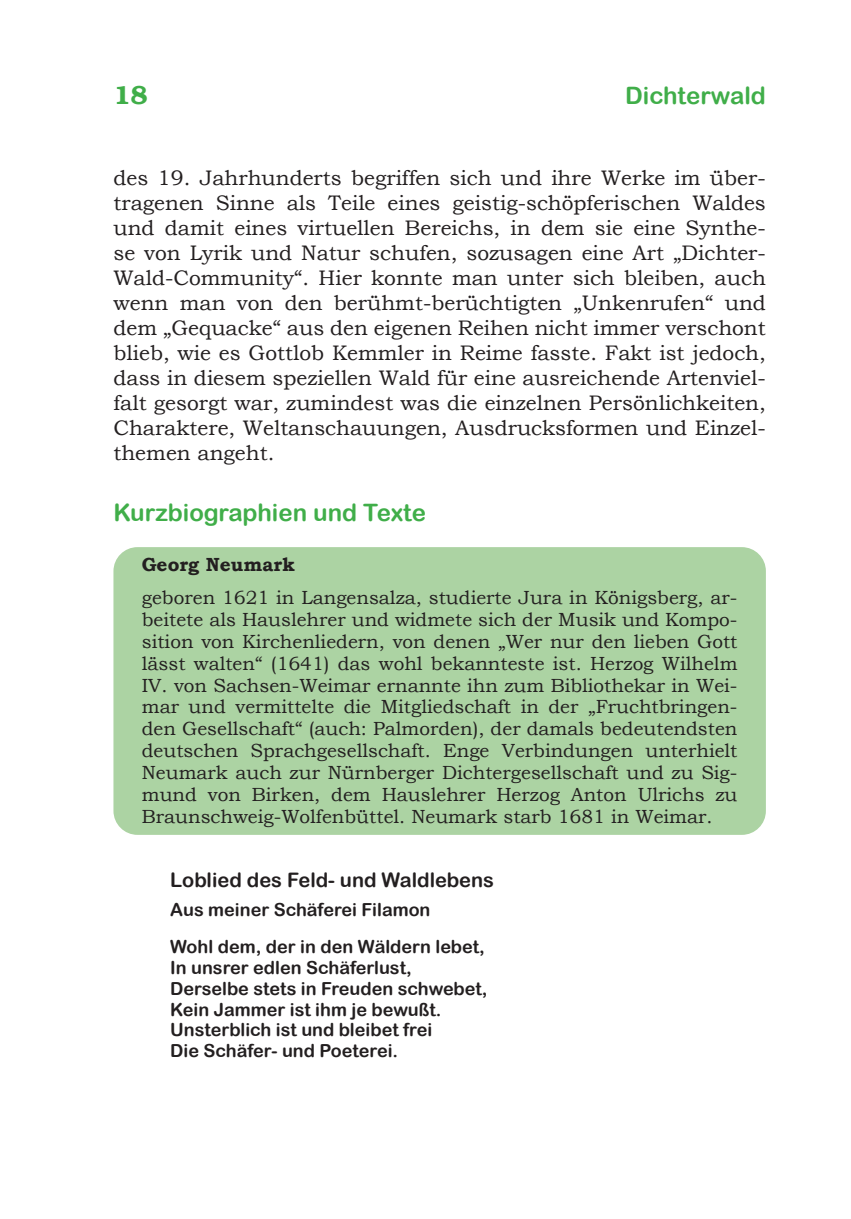
<style>
.page{position:relative;width:851px;height:1219px;background:#fff}
.page>*{position:absolute;margin:0;border:0;box-sizing:border-box;transform-origin:0 0}
.t1{font:600 26px "Bookman";color:#40ae49}
.Überschrift_2{font:24px "Arial Rounded MT Bold";color:#40ae49}
.Fließtext{font:21px/25px "Bookman Old Style";color:#231f20;text-align:justify}
.Gedicht_Überschrift_1{font:20px "Arial Rounded MT Bold";color:#231f20}
.Vita{font:19px/21.8px "Bookman Old Style";color:#231f20;text-align:justify}
.Vita_Autor{font:700 19px "Bookman Old Style";color:#231f20}
.Gedicht{font:18px "Arial Rounded MT Bold";color:#231f20}
</style>
<div class="page">
<div style="left:113px;top:547px;width:652px;height:288px;background:#acd3a3;border-radius:24px"></div>
<p class="t1" style="left:113px;top:79px;width:36px">18</p>
<p class="Überschrift_2" style="left:625px;top:81px;width:142px">Dichterwald</p>
<p class="Fließtext" style="left:113px;top:166px;width:653px">des 19. Jahrhunderts begriffen sich und ihre Werke im über&shy;tragenen Sinne als Teile eines geistig-schöpferischen Waldes und damit eines virtuellen Bereichs, in dem sie eine Synthe&shy;se von Lyrik und Natur schufen, sozusagen eine Art „Dichter-Wald-Community“. Hier konnte man unter sich bleiben, auch wenn man von den berühmt-berüchtigten „Unkenrufen“ und dem „Gequacke“ aus den eigenen Reihen nicht immer verschont blieb, wie es Gottlob Kemmler in Reime fasste. Fakt ist jedoch, dass in diesem speziellen Wald für eine ausreichende Artenviel&shy;falt gesorgt war, zumindest was die einzelnen Persönlichkeiten, Charaktere, Weltanschauungen, Ausdrucksformen und Einzel&shy;themen angeht.</p>
<p class="Überschrift_2" style="left:113px;top:498px;width:314px">Kurzbiographien und Texte</p>
<p class="Vita_Autor" style="left:142px;top:551px;width:154px">Georg Neumark</p>
<p class="Vita" style="left:142px;top:587px;width:597px">geboren 1621 in Langensalza, studierte Jura in Königsberg, ar&shy;beitete als Hauslehrer und widmete sich der Musik und Kompo&shy;sition von Kirchenliedern, von denen „Wer nur den lieben Gott lässt walten“ (1641) das wohl bekannteste ist. Herzog Wilhelm IV. von Sachsen-Weimar ernannte ihn zum Bibliothekar in Wei&shy;mar und vermittelte die Mitgliedschaft in der „Fruchtbringen&shy;den Gesellschaft“ (auch: Palmorden), der damals bedeutendsten deutschen Sprachgesellschaft. Enge Verbindungen unterhielt Neumark auch zur Nürnberger Dichtergesellschaft und zu Sig&shy;mund von Birken, dem Hauslehrer Herzog Anton Ulrichs zu Braunschweig-Wolfenbüttel. Neumark starb 1681 in Weimar.</p>
<p class="Gedicht_Überschrift_1" style="left:170px;top:868px;width:325px">Loblied des Feld- und Waldlebens</p>
<p class="Gedicht" style="left:170px;top:899px;width:262px">Aus meiner Schäferei Filamon</p>
<p class="Gedicht" style="left:170px;top:936px;width:316px">Wohl dem, der in den Wäldern lebet,</p>
<p class="Gedicht" style="left:170px;top:957px;width:243px">In unsrer edlen Schäferlust,</p>
<p class="Gedicht" style="left:170px;top:978px;width:319px">Derselbe stets in Freuden schwebet,</p>
<p class="Gedicht" style="left:170px;top:998px;width:273px">Kein Jammer ist ihm je bewußt.</p>
<p class="Gedicht" style="left:170px;top:1019px;width:263px">Unsterblich ist und bleibet frei</p>
<p class="Gedicht" style="left:170px;top:1040px;width:229px">Die Schäfer- und Poeterei.</p>
</div>
